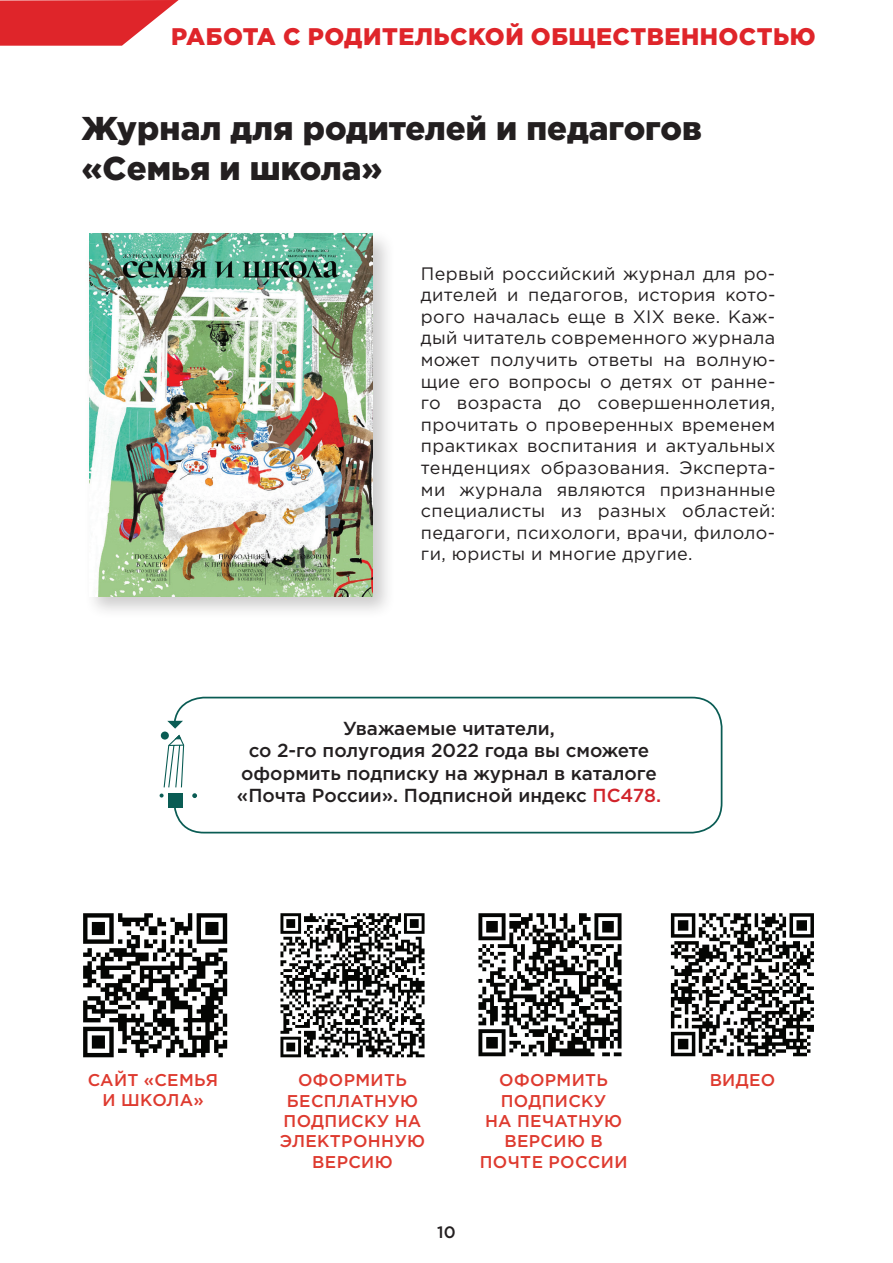
<style>
.page{position:relative;width:893px;height:1263px;background:#fff}
.page>*{position:absolute;margin:0;border:0;box-sizing:border-box;transform-origin:0 0}
.t1{font:900 33px/39.6px "Gotham Pro";color:#231f20}
.t2{font:900 24px "Gotham Pro";letter-spacing:.135em;color:#df252a}
.t3{font:500 18.9px/22.6px "Gotham Pro";color:#231f20;text-align:center}
.t4{font:18px/21.6px "Gotham Pro";letter-spacing:.02em;color:#231f20;text-align:justify}
.t5{font:500 17.1px/20.4px "Gotham Pro";letter-spacing:.02em;color:#de3a2f;text-align:center}
.t6{font:500 16.5px "Gotham Pro";color:#231f20}
.s1{color:#d1232a}
</style>
<div class="page">
<svg style="left:83px;top:913px;width:144px;height:144px"></svg>
<svg style="left:671px;top:913px;width:143px;height:143px"></svg>
<svg style="left:0;top:0;width:179px;height:46px"></svg>
<div style="left:84px;top:228px;width:312px;height:391px;background:#231f20;opacity:.23"></div>
<img style="left:89px;top:234px;width:284px;height:362px">
<div style="left:173px;top:697px;width:549px;height:136px;border:2px solid #0a5c54;border-radius:30px"></div>
<div style="left:169px;top:793px;width:14px;height:15px;background:#0a5c54"></div>
<svg style="left:192px;top:793px;width:5px;height:5px"></svg>
<svg style="left:160px;top:721px;width:25px;height:76px"></svg>
<svg style="left:478px;top:913px;width:143px;height:143px"></svg>
<svg style="left:280px;top:913px;width:145px;height:144px"></svg>
<h2 class="t2" style="left:171px;top:22px;width:646px">Работа с родительской общественностью</h2>
<h1 class="t1" style="left:82px;top:108px;width:622px">Журнал для родителей и педагогов «Семья и школа»</h1>
<p class="t4" style="left:421px;top:262px;width:356px">Первый российский журнал для ро&shy;дителей и педагогов, история кото&shy;рого началась еще в XIX веке. Каж&shy;дый читатель современного журнала может получить ответы на волную&shy;щие его вопросы о детях от ранне&shy;го возраста до совершеннолетия, прочитать о проверенных временем практиках воспитания и актуальных тенденциях образования. Эксперта&shy;ми журнала являются признанные специалисты из разных областей: педагоги, психологи, врачи, филоло&shy;ги, юристы и многие другие.</p>
<p class="t3" style="left:237px;top:716px;width:426px">Уважаемые читатели,<br>со 2-го полугодия 2022 года вы сможете оформить подписку на журнал в каталоге «П очта России». П одписной индекс <span class="s1">ПС478.</span></p>
<p class="t5" style="left:88px;top:1069px;width:14px">САЙТ</p>
<p class="t5" style="left:103px;top:1069px;width:66px;text-align:left;text-indent:41px">«СЕМЬЯ<br>И ШКОЛА</p>
<p class="t5" style="left:193px;top:1089px;width:12px">»</p>
<p class="t5" style="left:280px;top:1069px;width:144px">Оформить бесплатную подписку на электронную версию</p>
<p class="t6" style="left:437px;top:1223px;width:20px">10</p>
<p class="t5" style="left:480px;top:1069px;width:149px">Оформить подписку<br>на печатную версию в<br>Почте России</p>
<p class="t5" style="left:710px;top:1069px;width:67px">Видео</p>
</div>
